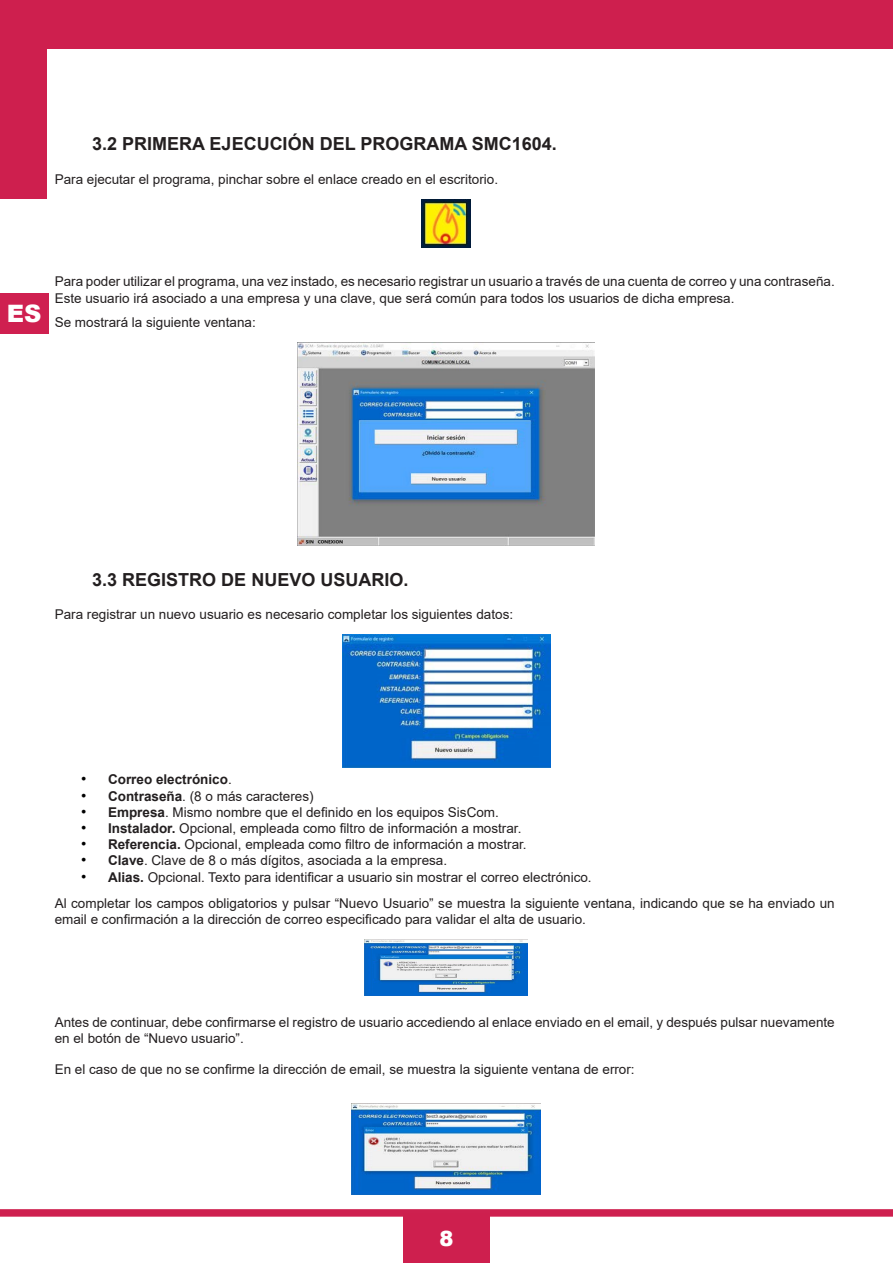
<style>
.page{position:relative;width:893px;height:1263px;background:#fff}
.page>*{position:absolute;margin:0;border:0;box-sizing:border-box;transform-origin:0 0}
.t1{font:900 24px "Arial";color:#fff}
.t2{font:900 21px "Arial";color:#fff}
.Subtitulo{font:700 18px "Arial";color:#231f20}
.Texto{font:13.5px/16.2px "Arial";color:#231f20}
.t3{font:700 13.5px "Arial";color:#231f20}
.s1{font-weight:400;font-size:15px;color:#000}
.s2{font-weight:400}
.s3{font-size:15px;color:#000}
.s4{font-weight:700}
</style>
<div class="page">
<div style="left:0;top:293px;width:48px;height:40px;background:#cf2050"></div>
<div style="left:17px;top:0;width:876px;height:48px;background:#ce1f4e"></div>
<div style="left:0;top:0;width:47px;height:198px;background:#ce1f4e"></div>
<div style="left:0;top:1209px;width:893px;height:8px;background:#ce204f"></div>
<div style="left:403px;top:1213px;width:87px;height:50px;background:#ce1f4e"></div>
<img style="left:422px;top:199px;width:48px;height:48px">
<img style="left:298px;top:343px;width:296px;height:202px">
<img style="left:342px;top:635px;width:208px;height:133px">
<img style="left:365px;top:940px;width:162px;height:56px">
<img style="left:352px;top:1104px;width:188px;height:91px">
<p class="Subtitulo" style="left:92px;top:131px;width:466px">3.2 PRIMERA EJECUCIÓN DEL PROGRAMA SMC1604.</p>
<p class="Texto" style="left:55px;top:171px;width:445px">Para ejecutar el programa, pinchar sobre el enlace creado en el escritorio.</p>
<h1 class="t1" style="left:7px;top:296px;width:36px">ES</h1>
<p class="Texto" style="left:55px;top:273px;width:782px">Para poder utilizar el programa, una vez instado, es necesario registrar un usuario a través de una cuenta de correo y una contraseña.<br>Este usuario irá asociado a una empresa y una clave, que será común para todos los usuarios de dicha empresa.</p>
<p class="Texto" style="left:55px;top:314px;width:203px">Se mostrará la siguiente ventana:</p>
<p class="Subtitulo" style="left:92px;top:567px;width:318px">3.3 REGISTRO DE NUEVO USUARIO.</p>
<p class="Texto" style="left:55px;top:606px;width:460px">Para registrar un nuevo usuario es necesario completar los siguientes datos:</p>
<p class="t3" style="left:81px;top:770px;width:152px"><span class="s1">•</span> Correo electrónico<span class="s2">.</span></p>
<p class="Texto" style="left:81px;top:788px;width:234px"><span class="s3">•</span> <span class="s4">Contraseña</span>. (8 o más caracteres)</p>
<p class="Texto" style="left:81px;top:804px;width:419px"><span class="s3">•</span> <span class="s4">Empresa</span>. Mismo nombre que el definido en los equipos SisCom.</p>
<p class="Texto" style="left:81px;top:820px;width:442px"><span class="s3">•</span> <span class="s4">Instalador.</span> Opcional, empleada como filtro de información a mostrar.</p>
<p class="Texto" style="left:81px;top:836px;width:447px"><span class="s3">•</span> <span class="s4">Referencia.</span> Opcional, empleada como filtro de información a mostrar.</p>
<p class="Texto" style="left:81px;top:852px;width:368px"><span class="s3">•</span> <span class="s4">Clave</span>. Clave de 8 o más dígitos, asociada a la empresa.</p>
<p class="Texto" style="left:81px;top:869px;width:512px"><span class="s3">•</span> <span class="s4">Alias.</span> Opcional. Texto para identificar a usuario sin mostrar el correo electrónico.</p>
<p class="Texto" style="left:55px;top:895px;width:782px">Al completar los campos obligatorios y pulsar “Nuevo Usuario” se muestra la siguiente ventana, indicando que se ha enviado un email e confirmación a la dirección de correo especificado para validar el alta de usuario.</p>
<p class="Texto" style="left:55px;top:1014px;width:782px">Antes de continuar, debe confirmarse el registro de usuario accediendo al enlace enviado en el email, y después pulsar nuevamente en el botón de “Nuevo usuario”.</p>
<p class="Texto" style="left:55px;top:1061px;width:582px">En el caso de que no se confirme la dirección de email, se muestra la siguiente ventana de error:</p>
<h2 class="t2" style="left:439px;top:1223px;width:16px">8</h2>
</div>
